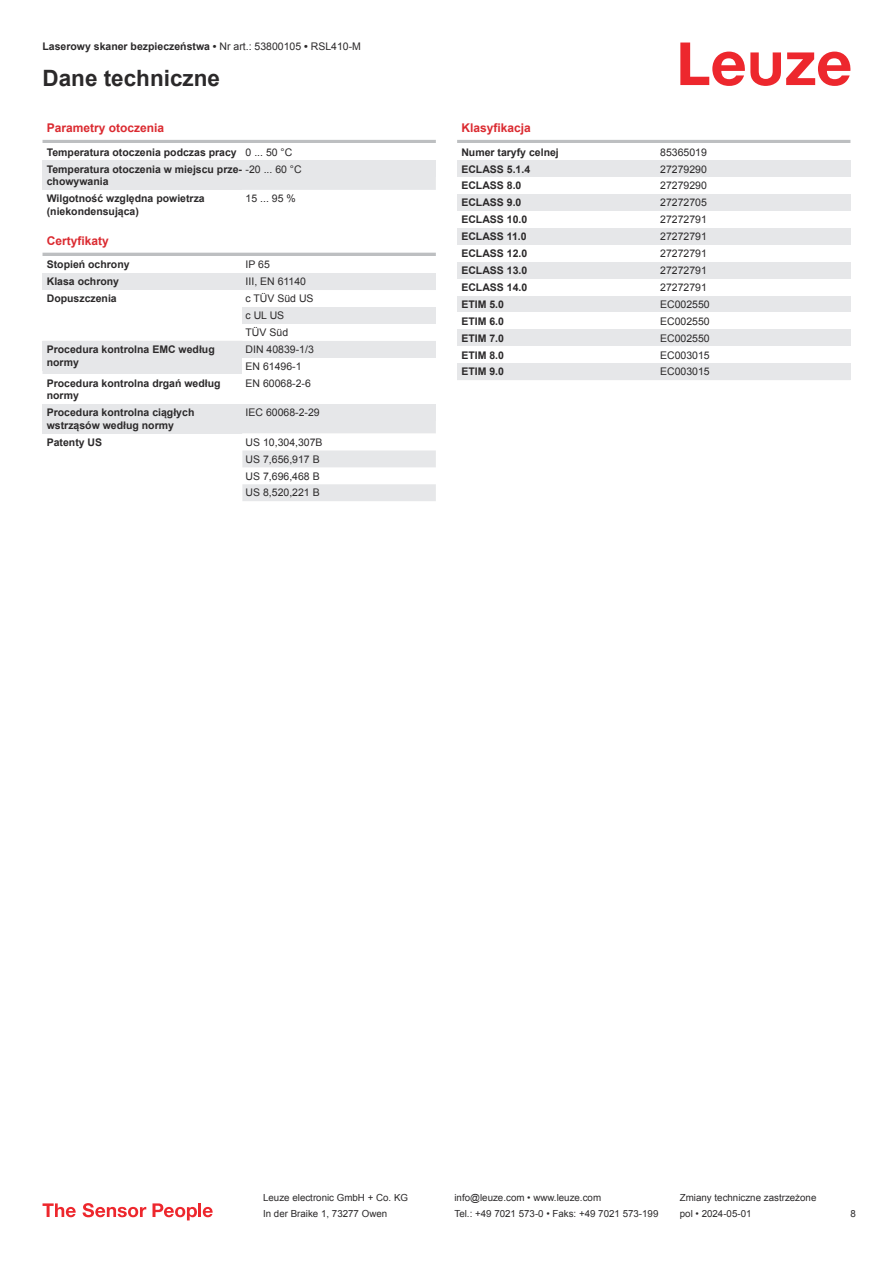
<style>
.page{position:relative;width:893px;height:1263px;background:#fff}
.page>*{position:absolute;margin:0;border:0;box-sizing:border-box;transform-origin:0 0}
.t1{font:700 22.5px "Arial";color:#2b292a}
.t2{font:700 12px "Arial";color:#db2a30}
.t3{font:700 10.5px/12.6px "Arial";color:#2b292a}
.t4{font:10.5px/17px "Arial";color:#2b292a}
.t5{font:9.75px "Arial";color:#2b292a}
.s1{font-weight:400}
</style>
<div class="page">
<svg style="left:680px;top:43px;width:170px;height:43px"></svg>
<svg style="left:43px;top:177px;width:393px;height:257px"></svg>
<hr style="left:43px;top:140px;width:393px;height:3px;background:#bdbfc1">
<div style="left:43px;top:160px;width:199px;height:30px;background:#e6e7e9"></div>
<div style="left:242px;top:160px;width:194px;height:17px;background:#e6e7e9"></div>
<div style="left:43px;top:190px;width:199px;height:29px;background:#fff"></div>
<div style="left:242px;top:190px;width:194px;height:17px;background:#fff"></div>
<div style="left:43px;top:236px;width:393px;height:18px;background:#fff"></div>
<hr style="left:43px;top:253px;width:393px;height:3px;background:#bdbfc1">
<div style="left:43px;top:256px;width:199px;height:17px;background:#fff"></div>
<div style="left:242px;top:256px;width:194px;height:17px;background:#fff"></div>
<div style="left:43px;top:273px;width:199px;height:17px;background:#e6e7e9"></div>
<div style="left:242px;top:273px;width:194px;height:17px;background:#e6e7e9"></div>
<div style="left:43px;top:290px;width:199px;height:17px;background:#fff"></div>
<svg style="left:242px;top:290px;width:194px;height:51px"></svg>
<div style="left:242px;top:307px;width:194px;height:17px;background:#e6e7e9"></div>
<div style="left:43px;top:341px;width:199px;height:29px;background:#e6e7e9"></div>
<div style="left:242px;top:341px;width:194px;height:17px;background:#e6e7e9"></div>
<div style="left:242px;top:358px;width:194px;height:17px;background:#fff"></div>
<div style="left:43px;top:375px;width:199px;height:29px;background:#fff"></div>
<div style="left:242px;top:375px;width:194px;height:16px;background:#fff"></div>
<div style="left:43px;top:404px;width:199px;height:30px;background:#e6e7e9"></div>
<div style="left:242px;top:404px;width:194px;height:17px;background:#e6e7e9"></div>
<svg style="left:242px;top:450px;width:194px;height:51px"></svg>
<hr style="left:457px;top:140px;width:393px;height:3px;background:#bdbfc1">
<div style="left:457px;top:160px;width:200px;height:17px;background:#e6e7e9"></div>
<div style="left:657px;top:160px;width:193px;height:17px;background:#e6e7e9"></div>
<div style="left:457px;top:194px;width:200px;height:17px;background:#e6e7e9"></div>
<div style="left:657px;top:194px;width:193px;height:17px;background:#e6e7e9"></div>
<div style="left:457px;top:228px;width:200px;height:17px;background:#e6e7e9"></div>
<div style="left:657px;top:228px;width:193px;height:17px;background:#e6e7e9"></div>
<div style="left:457px;top:262px;width:200px;height:17px;background:#e6e7e9"></div>
<div style="left:657px;top:262px;width:193px;height:17px;background:#e6e7e9"></div>
<div style="left:457px;top:296px;width:200px;height:16px;background:#e6e7e9"></div>
<div style="left:657px;top:296px;width:193px;height:16px;background:#e6e7e9"></div>
<div style="left:457px;top:329px;width:200px;height:17px;background:#e6e7e9"></div>
<div style="left:657px;top:329px;width:193px;height:17px;background:#e6e7e9"></div>
<div style="left:457px;top:363px;width:200px;height:17px;background:#e6e7e9"></div>
<div style="left:657px;top:363px;width:193px;height:17px;background:#e6e7e9"></div>
<svg style="left:43px;top:1203px;width:33px;height:14px"></svg>
<svg style="left:83px;top:1203px;width:63px;height:14px"></svg>
<svg style="left:153px;top:1203px;width:44px;height:17px"></svg>
<hr style="left:198px;top:1203px;width:3px;height:14px;background:#ed272d">
<svg style="left:203px;top:1207px;width:10px;height:10px"></svg>
<p class="t3" style="left:43px;top:40px;width:320px">Laserowy skaner bezpieczeństwa • <span class="s1">Nr art.: 53800105</span> • <span class="s1">RSL410-M</span></p>
<h1 class="t1" style="left:43px;top:70px;width:179px">Dane techniczne</h1>
<p class="t2" style="left:47px;top:123px;width:119px">Parametry otoczenia</p>
<p class="t3" style="left:47px;top:144px;width:256px;line-height:17px">Temperatura otoczenia podczas pracy <span class="s1">0 ... 50 °C<br></span>Temperatura otoczenia w miejscu prze- <span class="s1">-20 ... 60 °C</span></p>
<p class="t3" style="left:47px;top:174px;width:160px;line-height:17px">chowywania<br>Wilgotność względna powietrza</p>
<p class="t3" style="left:47px;top:205px;width:94px">(niekondensująca)</p>
<p class="t4" style="left:246px;top:191px;width:52px">15 ... 95 %</p>
<p class="t2" style="left:47px;top:236px;width:64px">Certyfikaty</p>
<p class="t3" style="left:47px;top:259px;width:84px">Stopień ochrony</p>
<p class="t4" style="left:246px;top:257px;width:26px">IP 65</p>
<p class="t3" style="left:47px;top:276px;width:74px">Klasa ochrony</p>
<p class="t4" style="left:246px;top:274px;width:62px">III, EN 61140</p>
<p class="t3" style="left:47px;top:293px;width:72px">Dopuszczenia</p>
<p class="t4" style="left:246px;top:291px;width:70px">c TÜV Süd US c UL US<br>TÜV Süd</p>
<p class="t3" style="left:47px;top:343px;width:170px">Procedura kontrolna EMC według normy</p>
<p class="t4" style="left:246px;top:342px;width:70px">DIN 40839-1/3<br>EN 61496-1</p>
<p class="t3" style="left:47px;top:377px;width:175px">Procedura kontrolna drgań według normy</p>
<p class="t4" style="left:246px;top:376px;width:67px">EN 60068-2-6</p>
<p class="t3" style="left:47px;top:406px;width:149px">Procedura kontrolna ciągłych wstrząsów według normy</p>
<p class="t4" style="left:246px;top:405px;width:76px">IEC 60068-2-29</p>
<p class="t3" style="left:47px;top:436px;width:57px">Patenty US</p>
<p class="t4" style="left:246px;top:435px;width:79px">US 10,304,307B<br>US 7,656,917 B<br>US 7,696,468 B<br>US 8,520,221 B</p>
<p class="t2" style="left:461px;top:123px;width:71px">Klasyfikacja</p>
<p class="t3" style="left:461px;top:147px;width:99px">Numer taryfy celnej</p>
<p class="t4" style="left:660px;top:144px;width:48px">85365019</p>
<p class="t3" style="left:461px;top:163px;width:70px">ECLASS 5.1.4</p>
<p class="t4" style="left:660px;top:161px;width:48px">27279290</p>
<p class="t3" style="left:461px;top:180px;width:62px">ECLASS 8.0</p>
<p class="t4" style="left:660px;top:178px;width:48px">27279290</p>
<p class="t3" style="left:461px;top:196px;width:62px">ECLASS 9.0</p>
<p class="t4" style="left:660px;top:195px;width:48px">27272705</p>
<p class="t3" style="left:461px;top:213px;width:67px">ECLASS 10.0</p>
<p class="t4" style="left:660px;top:212px;width:48px">27272791</p>
<p class="t3" style="left:461px;top:230px;width:67px">ECLASS 11.0</p>
<p class="t4" style="left:660px;top:229px;width:48px">27272791</p>
<p class="t3" style="left:461px;top:247px;width:67px">ECLASS 12.0</p>
<p class="t4" style="left:660px;top:246px;width:48px">27272791</p>
<p class="t3" style="left:461px;top:264px;width:67px">ECLASS 13.0</p>
<p class="t4" style="left:660px;top:263px;width:48px">27272791</p>
<p class="t3" style="left:461px;top:281px;width:67px">ECLASS 14.0</p>
<p class="t4" style="left:660px;top:280px;width:48px">27272791</p>
<p class="t3" style="left:461px;top:298px;width:44px">ETIM 5.0</p>
<p class="t4" style="left:660px;top:297px;width:51px">EC002550</p>
<p class="t3" style="left:461px;top:315px;width:44px">ETIM 6.0</p>
<p class="t4" style="left:660px;top:313px;width:51px">EC002550</p>
<p class="t3" style="left:461px;top:332px;width:44px">ETIM 7.0</p>
<p class="t4" style="left:660px;top:330px;width:51px">EC002550</p>
<p class="t3" style="left:461px;top:349px;width:44px">ETIM 8.0</p>
<p class="t4" style="left:660px;top:347px;width:51px">EC003015</p>
<p class="t3" style="left:461px;top:366px;width:44px">ETIM 9.0</p>
<p class="t4" style="left:660px;top:364px;width:51px">EC003015</p>
<p class="t5" style="left:263px;top:1194px;width:146px">Leuze electronic GmbH + Co. KG</p>
<p class="t5" style="left:454px;top:1194px;width:148px">info@leuze.com • www.leuze.com</p>
<p class="t5" style="left:680px;top:1191px;width:138px">Zmiany techniczne zastrzeżone</p>
<p class="t5" style="left:263px;top:1210px;width:126px">In der Braike 1, 73277 Owen</p>
<p class="t5" style="left:454px;top:1210px;width:205px">Tel.: +49 7021 573-0 • Faks: +49 7021 573-199</p>
<p class="t5" style="left:680px;top:1210px;width:73px">pol • 2024-05-01</p>
<p class="t5" style="left:850px;top:1210px;width:7px">8</p>
</div>
